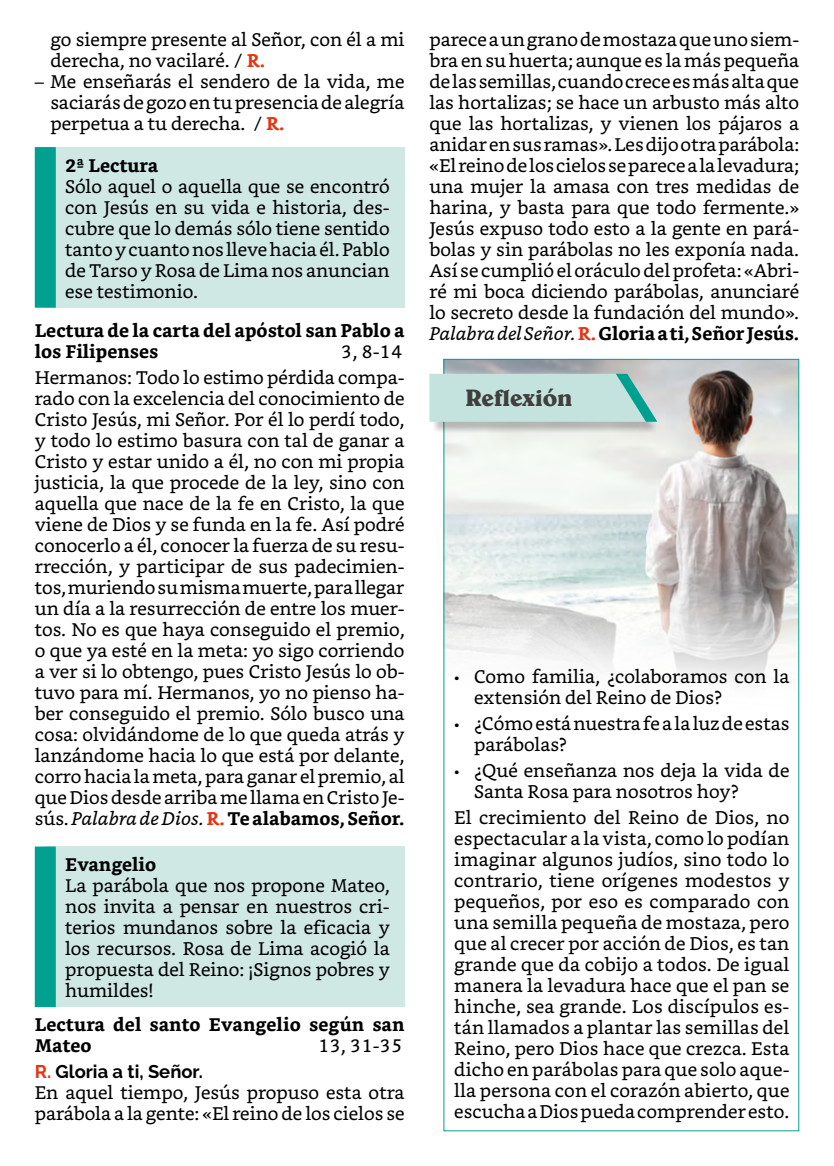
<style>
.page{position:relative;width:834px;height:1166px;background:#fff}
.page>*{position:absolute;margin:0;border:0;box-sizing:border-box;transform-origin:0 0}
.t1{font:700 23.8px "Belwe BT";letter-spacing:-.02em;color:#3f3f3e}
.t2{font:18.38px/21px "Bookerly";color:#000;text-align:justify}
.t3{font:700 18.38px/21px "Bookerly";color:#000}
.t4{font:700 18.38px "Raleway";color:#000}
.s1{font-weight:700;color:#e63312}
.s2{font-style:italic}
.s3{font-weight:700}
.s4{color:#e63312}
</style>
<div class="page">
<div style="left:45px;top:147px;width:359px;height:161px;background:#d0e8e4"></div>
<div style="left:35px;top:147px;width:21px;height:161px;background:#00a091"></div>
<div style="left:45px;top:846px;width:359px;height:161px;background:#d0e8e4"></div>
<div style="left:35px;top:846px;width:21px;height:161px;background:#00a091"></div>
<img style="left:445px;top:361px;width:352px;height:321px">
<div style="left:432px;top:376px;width:225px;height:57px;background:#000;opacity:.23"></div>
<svg style="left:429px;top:374px;width:228px;height:48px;background:#bcded9"></svg>
<p class="t2" style="left:51px;top:29px;width:355px">go siempre presente al Señor, con él a mi derecha, no vacilaré. / <span class="s1">R.</span></p>
<p class="t2" style="left:51px;top:71px;width:355px;text-indent:-16px">– Me enseñarás el sendero de la vida, me saciarás de gozo en tu presencia de alegría perpetua a tu derecha. / <span class="s1">R.</span></p>
<p class="t3" style="left:65px;top:155px;width:94px">2ª Lectura</p>
<p class="t2" style="left:65px;top:176px;width:326px">Sólo aquel o aquella que se encontró con Jesús en su vida e historia, des&shy;cubre que lo demás sólo tiene sentido tanto y cuanto nos lleve hacia él. Pablo de Tarso y Rosa de Lima nos anuncian ese testimonio.</p>
<p class="t3" style="left:35px;top:320px;width:371px">Lectura de la carta del apóstol san Pablo a los Filipenses</p>
<p class="t2" style="left:35px;top:338px;width:371px;line-height:25.9px;text-align:right">3, 8-14<br>Hermanos: Todo lo estimo pérdida compa-</p>
<p class="t2" style="left:35px;top:388px;width:371px">rado con la excelencia del conocimiento de Cristo Jesús, mi Señor. Por él lo perdí todo, y todo lo estimo basura con tal de ganar a Cristo y estar unido a él, no con mi propia justicia, la que procede de la ley, sino con aquella que nace de la fe en Cristo, la que viene de Dios y se funda en la fe. Así podré conocerlo a él, conocer la fuerza de su resu&shy;rrección, y participar de sus padecimien&shy;tos, muriendo su misma muerte, para llegar un día a la resurrección de entre los muer&shy;tos. No es que haya conseguido el premio, o que ya esté en la meta: yo sigo corriendo a ver si lo obtengo, pues Cristo Jesús lo ob&shy;tuvo para mí. Hermanos, yo no pienso ha&shy;ber conseguido el premio. Sólo busco una cosa: olvidándome de lo que queda atrás y lanzándome hacia lo que está por delante, corro hacia la meta, para ganar el premio, al que Dios desde arriba me llama en Cristo Je&shy;sús. <span class="s2">Palabra de Dios.</span><span class="s1">R.</span><span class="s3">Te alabamos, Señor.</span></p>
<p class="t3" style="left:65px;top:854px;width:92px">Evangelio</p>
<p class="t2" style="left:65px;top:875px;width:326px">La parábola que nos propone Mateo, nos invita a pensar en nuestros cri&shy;terios mundanos sobre la eficacia y los recursos. Rosa de Lima acogió la propuesta del Reino: ¡Signos pobres y humildes!</p>
<p class="t3" style="left:35px;top:1014px;width:371px">Lectura del santo Evangelio según san<br>Mateo</p>
<p class="t2" style="left:318px;top:1035px;width:86px">13, 31-35</p>
<p class="t4" style="left:35px;top:1061px;width:170px"><span class="s4">R.</span> Gloria a ti, Señor.</p>
<p class="t2" style="left:35px;top:1082px;width:371px">En aquel tiempo, Jesús propuso esta otra parábola a la gente: «El reino de los cielos se</p>
<p class="t2" style="left:429px;top:29px;width:371px">parece a un grano de mostaza que uno siem&shy;bra en su huerta; aunque es la más pequeña de las semillas, cuando crece es más alta que las hortalizas; se hace un arbusto más alto que las hortalizas, y vienen los pájaros a anidar en sus ramas». Les dijo otra parábola: «El reino de los cielos se parece a la levadura; una mujer la amasa con tres medidas de harina, y basta para que todo fermente.» Jesús expuso todo esto a la gente en pará&shy;bolas y sin parábolas no les exponía nada.<br>Así se cumplió el oráculo del profeta: «Abri&shy;ré mi boca diciendo parábolas, anunciaré lo secreto desde la fundación del mundo».<br><span class="s2">Palabra del Señor.</span><span class="s1">R.</span><span class="s3">Gloria a ti, Señor Jesús.</span></p>
<p class="t1" style="left:465px;top:382px;width:109px">Reflexión</p>
<p class="t2" style="left:474px;top:666px;width:317px;text-indent:-20px">• Como familia, ¿colaboramos con la extensión del Reino de Dios?</p>
<p class="t2" style="left:474px;top:713px;width:317px;text-indent:-20px">• ¿Cómo está nuestra fe a la luz de estas parábolas?</p>
<p class="t2" style="left:474px;top:760px;width:317px;text-indent:-20px">• ¿Qué enseñanza nos deja la vida de<br>Santa Rosa para nosotros hoy?</p>
<p class="t2" style="left:454px;top:807px;width:337px">El crecimiento del Reino de Dios, no espectacular a la vista, como lo podían imaginar algunos judíos, sino todo lo contrario, tiene orígenes modestos y pequeños, por eso es comparado con una semilla pequeña de mostaza, pero que al crecer por acción de Dios, es tan grande que da cobijo a todos. De igual manera la levadura hace que el pan se hinche, sea grande. Los discípulos es&shy;tán llamados a plantar las semillas del Reino, pero Dios hace que crezca. Esta dicho en parábolas para que solo aque&shy;lla persona con el corazón abierto, que escucha a Dios pueda comprender esto.</p>
</div>
